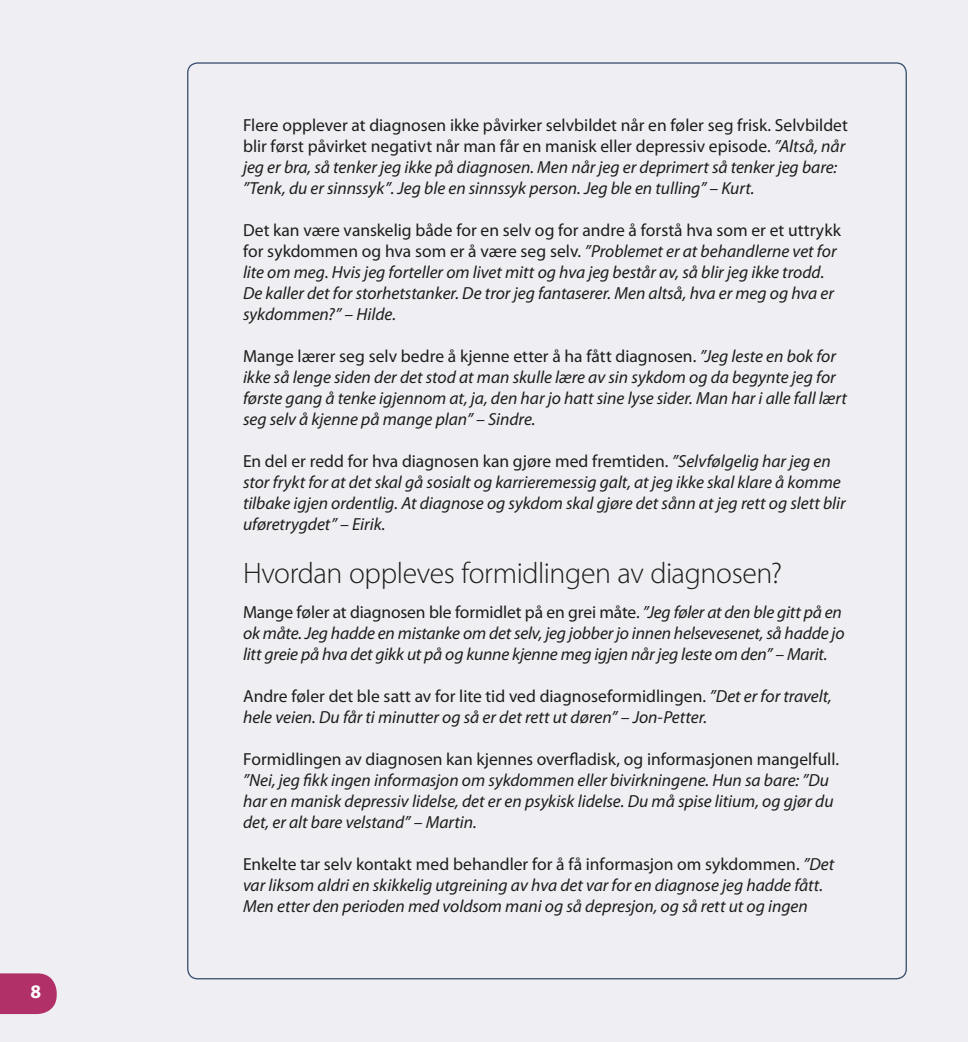
<style>
.page{position:relative;width:968px;height:1042px;background:#fff}
.page>*{position:absolute;margin:0;border:0;box-sizing:border-box;transform-origin:0 0}
.t1{font:300 29.75px "Myriad Pro";letter-spacing:-.015em;color:#1d1d1b}
.t2{font:700 19.25px "Myriad Pro";color:#fff}
.t3{font:italic 17.5px/21px "Myriad Pro";color:#1d1d1b}
.t4{font:17.5px "Myriad Pro";color:#1d1d1b}
.s1{font-style:normal}
</style>
<div class="page">
<div style="left:0;top:0;width:967px;height:1042px;background:#eeeef3"></div>
<svg style="left:0;top:973px;width:57px;height:41px;background:#b63e72"></svg>
<p class="t2" style="left:30px;top:978px;width:12px">8</p>
<p class="t3" style="left:243px;top:115px;width:606px"><span class="s1">Flere opplever at diagnosen ikke påvirker selvbildet når en føler seg frisk. Selvbildet blir først påvirket negativt når man får en manisk eller depressiv episode.</span> ”Altså, når jeg er bra, så tenker jeg ikke på diagnosen. Men når jeg er deprimert så tenker jeg bare: ”Tenk, du er sinnssyk”. Jeg ble en sinnssyk person. Jeg ble en tulling” – Kurt.</p>
<p class="t3" style="left:243px;top:220px;width:599px"><span class="s1">Det kan være vanskelig både for en selv og for andre å forstå hva som er et uttrykk for sykdommen og hva som er å være seg selv.</span> ”Problemet er at behandlerne vet for lite om meg. Hvis jeg forteller om livet mitt og hva jeg består av, så blir jeg ikke trodd.<br>De kaller det for storhetstanker. De tror jeg fantaserer. Men altså, hva er meg og hva er sykdommen?” – Hilde.</p>
<p class="t3" style="left:243px;top:346px;width:605px"><span class="s1">Mange lærer seg selv bedre å kjenne etter å ha fått diagnosen.</span> ”Jeg leste en bok for ikke så lenge siden der det stod at man skulle lære av sin sykdom og da begynte jeg for første gang å tenke igjennom at, ja, den har jo hatt sine lyse sider. Man har i alle fall lært seg selv å kjenne på mange plan” – Sindre.</p>
<p class="t3" style="left:243px;top:451px;width:604px"><span class="s1">En del er redd for hva diagnosen kan gjøre med fremtiden.</span> ”Selvfølgelig har jeg en stor frykt for at det skal gå sosialt og karrieremessig galt, at jeg ikke skal klare å komme tilbake igjen ordentlig. At diagnose og sykdom skal gjøre det sånn at jeg rett og slett blir uføretrygdet” – Eirik.</p>
<h1 class="t1" style="left:243px;top:555px;width:540px">Hvordan oppleves formidlingen av diagnosen?</h1>
<p class="t3" style="left:243px;top:601px;width:603px"><span class="s1">Mange føler at diagnosen ble formidlet på en grei måte.</span> ”Jeg føler at den ble gitt på en ok måte. Jeg hadde en mistanke om det selv, jeg jobber jo innen helsevesenet, så hadde jo litt greie på hva det gikk ut på og kunne kjenne meg igjen når jeg leste om den” – Marit.</p>
<p class="t3" style="left:243px;top:685px;width:590px"><span class="s1">Andre føler det ble satt av for lite tid ved diagnoseformidlingen.</span> ”Det er for travelt, hele veien. Du får ti minutter og så er det rett ut døren” – Jon-Petter.</p>
<p class="t4" style="left:243px;top:748px;width:597px">Formidlingen av diagnosen kan kjennes overfladisk, og informasjonen mangelfull.</p>
<p class="t3" style="left:243px;top:769px;width:592px">”Nei, jeg fikk ingen informasjon om sykdommen eller bivirkningene. Hun sa bare: ”Du har en manisk depressiv lidelse, det er en psykisk lidelse. Du må spise litium, og gjør du det, er alt bare velstand” – Martin.</p>
<p class="t3" style="left:243px;top:853px;width:592px"><span class="s1">Enkelte tar selv kontakt med behandler for å få informasjon om sykdommen.</span> ”Det var liksom aldri en skikkelig utgreining av hva det var for en diagnose jeg hadde fått.<br>Men etter den perioden med voldsom mani og så depresjon, og så rett ut og ingen</p>
</div>
